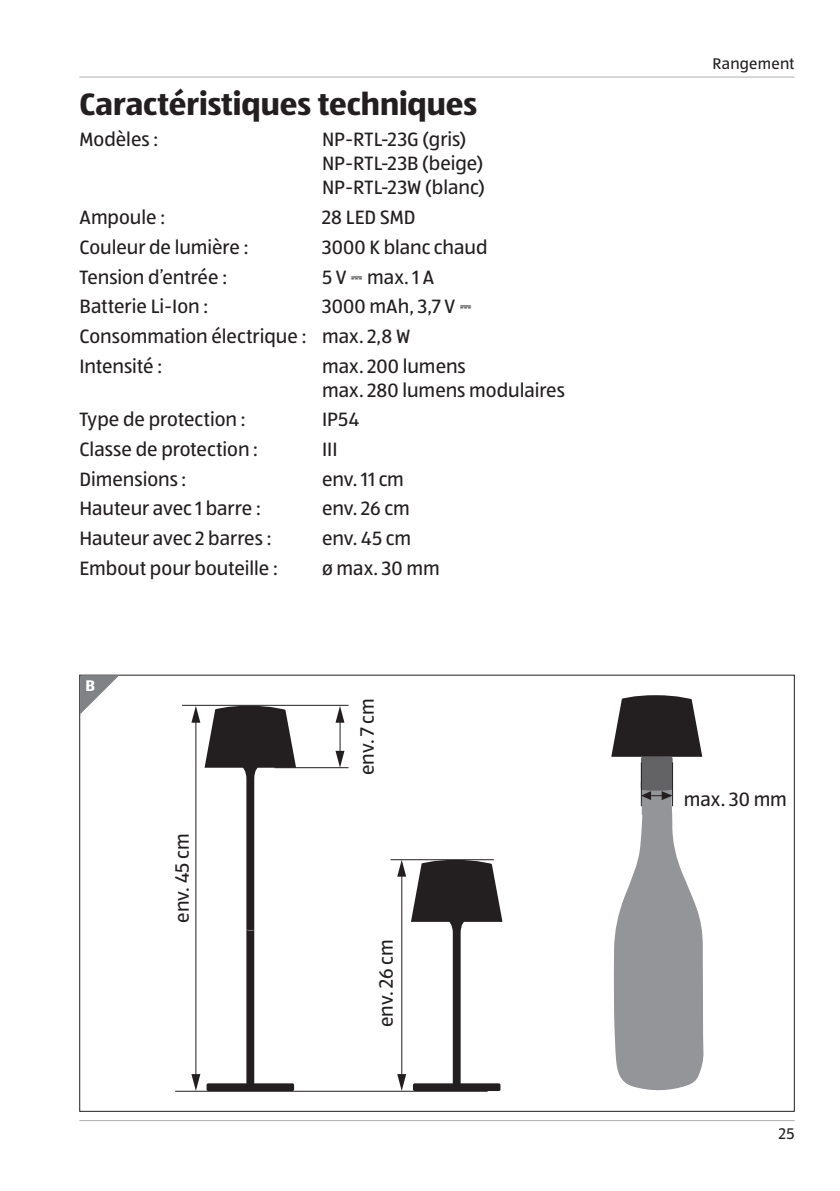
<style>
.page{position:relative;width:840px;height:1191px;background:#fff}
.page>*{position:absolute;margin:0;border:0;box-sizing:border-box;transform-origin:0 0}
.t1{font:700 32px "ALDISUEDOT";color:#231f20}
.t2{font:20px/24px "ALDISUEDOT";color:#231f20}
.t3{font:16px "ALDISUEDOT";letter-spacing:.015em;color:#231f20}
.t4{font:700 16px "ALDISUEDOT";color:#fff}
.s1{font-family:"Cambria Math"}
</style>
<div class="page">
<hr style="left:79px;top:77px;width:715px;height:1px;background:#adaeb2">
<hr style="left:79px;top:1120px;width:715px;height:1px;background:#adaeb2">
<svg style="left:80px;top:675px;width:39px;height:39px"></svg>
<div style="left:86px;top:678px;width:10px;height:13px;background:#808285"></div>
<hr style="left:182px;top:705px;width:166px;height:1px;background:#231f20">
<hr style="left:274px;top:767px;width:74px;height:1px;background:#231f20">
<hr style="left:390px;top:859px;width:103px;height:1px;background:#231f20">
<hr style="left:175px;top:1090px;width:312px;height:1px;background:#231f20">
<svg style="left:191px;top:705px;width:105px;height:386px"></svg>
<hr style="left:339px;top:719px;width:1px;height:35px;background:#231f20">
<svg style="left:335px;top:706px;width:9px;height:16px"></svg>
<svg style="left:335px;top:751px;width:9px;height:16px"></svg>
<svg style="left:397px;top:859px;width:105px;height:232px"></svg>
<svg style="left:611px;top:695px;width:92px;height:396px"></svg>
<h1 class="t1" style="left:79px;top:83px;width:399px">Caractéristiques techniques</h1>
<p class="t2" style="left:79px;top:127px;width:80px">Modèles :</p>
<p class="t2" style="left:322px;top:127px;width:164px">NP-RTL-23G (gris)<br>NP-RTL-23B (beige)<br>NP-RTL-23W (blanc)</p>
<p class="t2" style="left:79px;top:205px;width:87px">Ampoule :</p>
<p class="t2" style="left:322px;top:205px;width:95px">28 LED SMD</p>
<p class="t2" style="left:79px;top:234px;width:170px">Couleur de lumière :</p>
<p class="t2" style="left:322px;top:234px;width:167px">3000 K blanc chaud</p>
<p class="t2" style="left:79px;top:264px;width:149px">Tension d’entrée :</p>
<p class="t2" style="left:322px;top:264px;width:114px">5 V <span class="s1">⎓</span> max. 1 A</p>
<p class="t2" style="left:79px;top:294px;width:130px">Batterie Li-Ion :</p>
<p class="t2" style="left:79px;top:291px;width:394px;line-height:29.6px;text-indent:242px">3000 mAh, 3,7 V <span class="s1">⎓<br></span>Consommation électrique : max. 2,8 W<br>Intensité :</p>
<p class="t2" style="left:322px;top:353px;width:244px">max. 200 lumens<br>max. 280 lumens modulaires</p>
<p class="t2" style="left:79px;top:407px;width:167px">Type de protection :</p>
<p class="t2" style="left:322px;top:407px;width:38px">IP54</p>
<p class="t2" style="left:79px;top:437px;width:180px">Classe de protection :</p>
<p class="t2" style="left:322px;top:437px;width:17px">III</p>
<p class="t2" style="left:79px;top:466px;width:108px">Dimensions :</p>
<p class="t2" style="left:322px;top:466px;width:83px">env. 11 cm</p>
<p class="t2" style="left:79px;top:496px;width:183px">Hauteur avec 1 barre :</p>
<p class="t2" style="left:322px;top:496px;width:89px">env. 26 cm</p>
<p class="t2" style="left:79px;top:525px;width:193px">Hauteur avec 2 barres :</p>
<p class="t2" style="left:322px;top:525px;width:90px">env. 45 cm</p>
<p class="t2" style="left:79px;top:555px;width:200px">Embout pour bouteille :</p>
<p class="t2" style="left:322px;top:555px;width:119px">ø max. 30 mm</p>
<p class="t4" style="left:86px;top:675px;width:11px">B</p>
<p class="t2" style="left:169px;top:922px;width:90px;rotate:-90deg">env. 45 cm</p>
<p class="t2" style="left:354px;top:775px;width:78px;rotate:-90deg">env. 7 cm</p>
<p class="t2" style="left:373px;top:1027px;width:89px;rotate:-90deg">env. 26 cm</p>
<p class="t3" style="left:712px;top:53px;width:83px">Rangement</p>
<p class="t2" style="left:683px;top:787px;width:105px">max. 30 mm</p>
<p class="t3" style="left:778px;top:1123px;width:17px">25</p>
</div>
